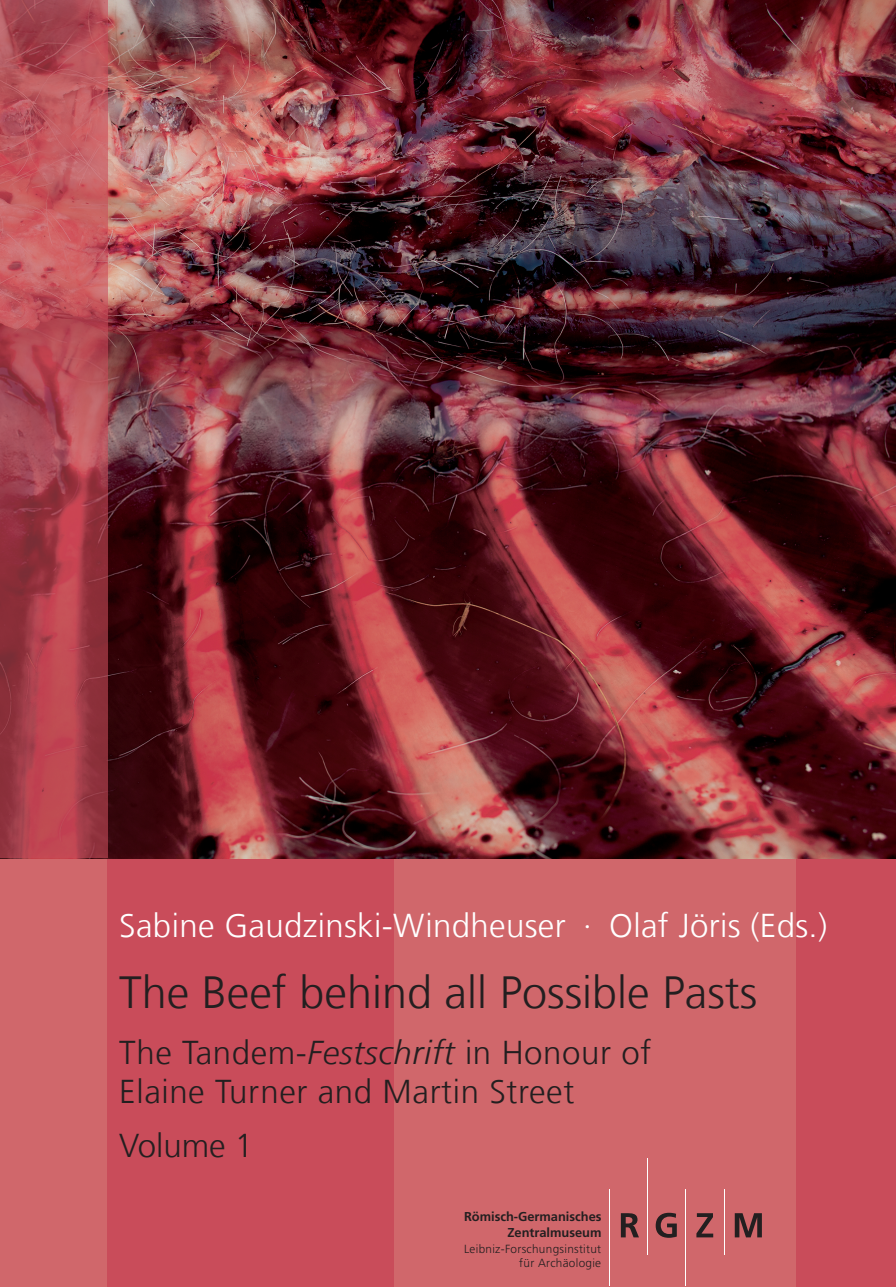
<style>
.page{position:relative;width:896px;height:1287px;background:#fff}
.page>*{position:absolute;margin:0;border:0;box-sizing:border-box;transform-origin:0 0}
.t1{font:300 45px "Frutiger LT Com";color:#231f20}
.t2{font:300 33px/39px "Frutiger LT Com";letter-spacing:.02em;color:#231f20}
.t3{font:300 33px "Frutiger LT Com";letter-spacing:.01em;color:#fff}
.t4{font:700 12.9px/15.5px "Frutiger";color:#231f20;text-align:right}
.t5{font:300 11.85px/14.4px "Frutiger";letter-spacing:.025em;color:#231f20;text-align:right}
.s1{font-style:italic}
</style>
<div class="page">
<div style="left:0;top:858px;width:874px;height:429px;background:#d0676b"></div>
<div style="left:108px;top:858px;width:286px;height:429px;background:#c94c5a"></div>
<div style="left:796px;top:858px;width:99px;height:429px;background:#c94c5a"></div>
<svg style="left:620px;top:1213px;width:19px;height:24px"></svg>
<svg style="left:655px;top:1212px;width:21px;height:25px"></svg>
<svg style="left:696px;top:1213px;width:17px;height:24px"></svg>
<svg style="left:734px;top:1213px;width:27px;height:24px"></svg>
<hr style="left:647px;top:1158px;width:1px;height:97px;background:#fff">
<hr style="left:685px;top:1189px;width:1px;height:96px;background:#fff">
<hr style="left:723px;top:1189px;width:1px;height:65px;background:#fff">
<hr style="left:609px;top:1189px;width:1px;height:96px;background:#fff">
<img style="left:108px;top:0;width:787px;height:858px">
<svg style="left:0;top:0;width:108px;height:858px;background:#b04952"></svg>
<p class="t3" style="left:119px;top:906px;width:709px">Sabine Gaudzinski-Windheuser · Olaf Jöris (Eds.)</p>
<h1 class="t1" style="left:119px;top:966px;width:639px">The Beef behind all Possible Pasts</h1>
<p class="t2" style="left:119px;top:1033px;width:533px">The Tandem-<span class="s1">Festschrift</span> in Honour of<br>Elaine Turner and Martin Street</p>
<p class="t2" style="left:119px;top:1126px;width:135px">Volume 1</p>
<p class="t4" style="left:464px;top:1209px;width:139px">Römisch-Germanisches<br>Zentralmuseum</p>
<p class="t5" style="left:464px;top:1241px;width:139px">Leibniz-Forschungsinstitut für Archäologie</p>
</div>
